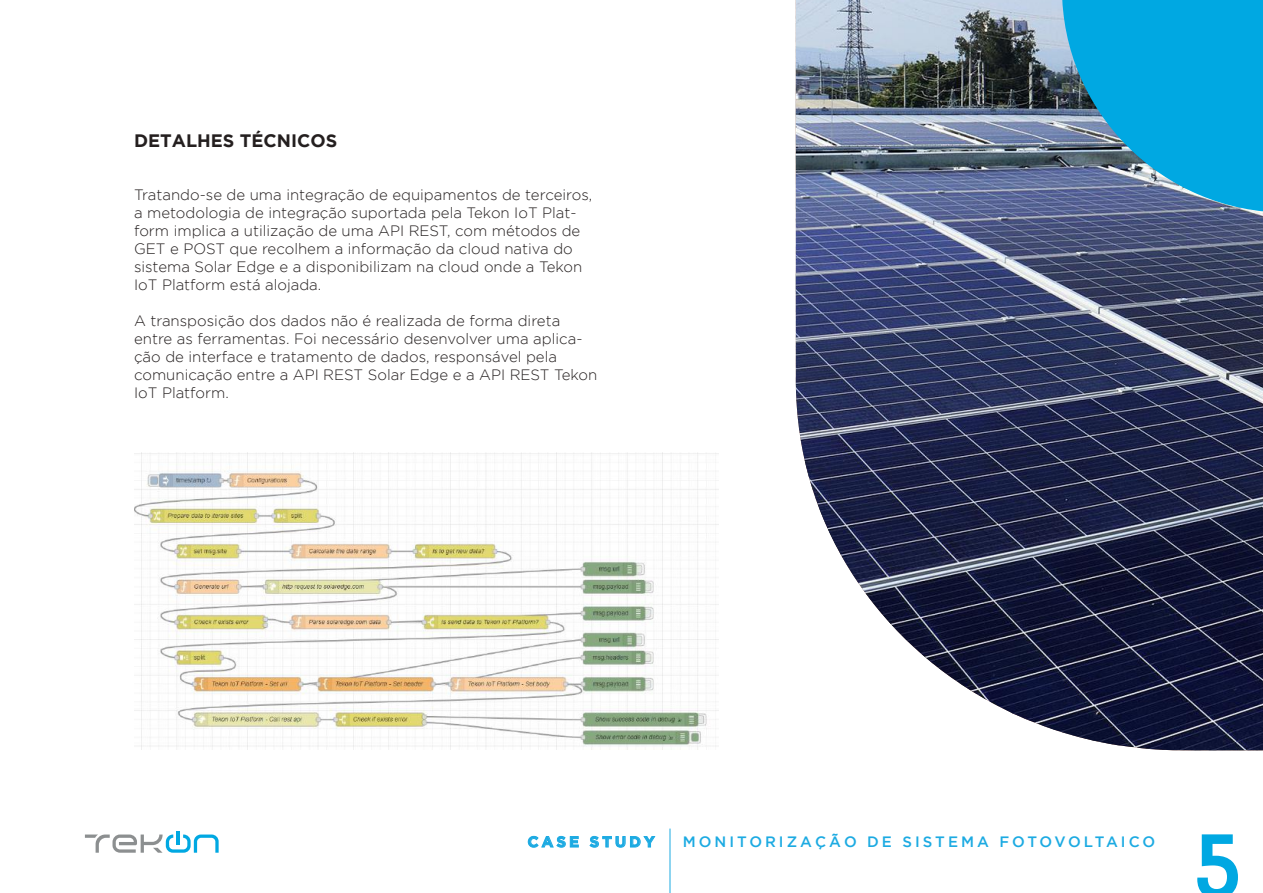
<style>
.page{position:relative;width:1263px;height:893px;background:#fff}
.page>*{position:absolute;margin:0;border:0;box-sizing:border-box;transform-origin:0 0}
.t1{font:700 90px "Geometric Slab 703 BT";color:#00a8e2}
.t2{font:700 18px "Gotham";color:#241f1f}
.t3{font:300 15px/18px "Gotham";color:#241f1f}
.t4{font:500 15px "Gotham";letter-spacing:.2em;color:#1caae2}
.t5{font:700 15px "Gotham";letter-spacing:.2em;color:#1caae2}
</style>
<div class="page">
<img style="left:796px;top:0;width:467px;height:750px">
<svg style="left:1061px;top:0;width:202px;height:213px;background:#1d9cce"></svg>
<svg style="left:528px;top:836px;width:51px;height:12px"></svg>
<svg style="left:590px;top:836px;width:65px;height:12px"></svg>
<hr style="left:670px;top:828px;width:1px;height:65px;background:#1caae2">
<hr style="left:177px;top:831px;width:3px;height:14px;background:#00a8e2">
<svg style="left:85px;top:834px;width:134px;height:19px"></svg>
<img style="left:134px;top:453px;width:585px;height:297px">
<p class="t2" style="left:134px;top:130px;width:205px">DETALHES TÉCNICOS</p>
<p class="t3" style="left:134px;top:186px;width:460px">Tratando-se de uma integração de equipamentos de terceiros, a metodologia de integração suportada pela Tekon IoT Plat&shy;form implica a utilização de uma API REST, com métodos de GET e POST que recolhem a informação da cloud nativa do sistema Solar Edge e a disponibilizam na cloud onde a Tekon IoT Platform está alojada.</p>
<p class="t3" style="left:134px;top:312px;width:465px">A transposição dos dados não é realizada de forma direta entre as ferramentas. Foi necessário desenvolver uma aplica&shy;ção de interface e tratamento de dados, responsável pela comunicação entre a API REST Solar Edge e a API REST Tekon IoT Platform.</p>
<p class="t5" style="left:527px;top:833px;width:129px">CASE STUDY</p>
<p class="t4" style="left:683px;top:833px;width:474px">MONITORIZAÇÃO DE SISTEMA FOTOVOLTAICO</p>
<h1 class="t1" style="left:1193px;top:811px;width:50px">5</h1>
</div>
